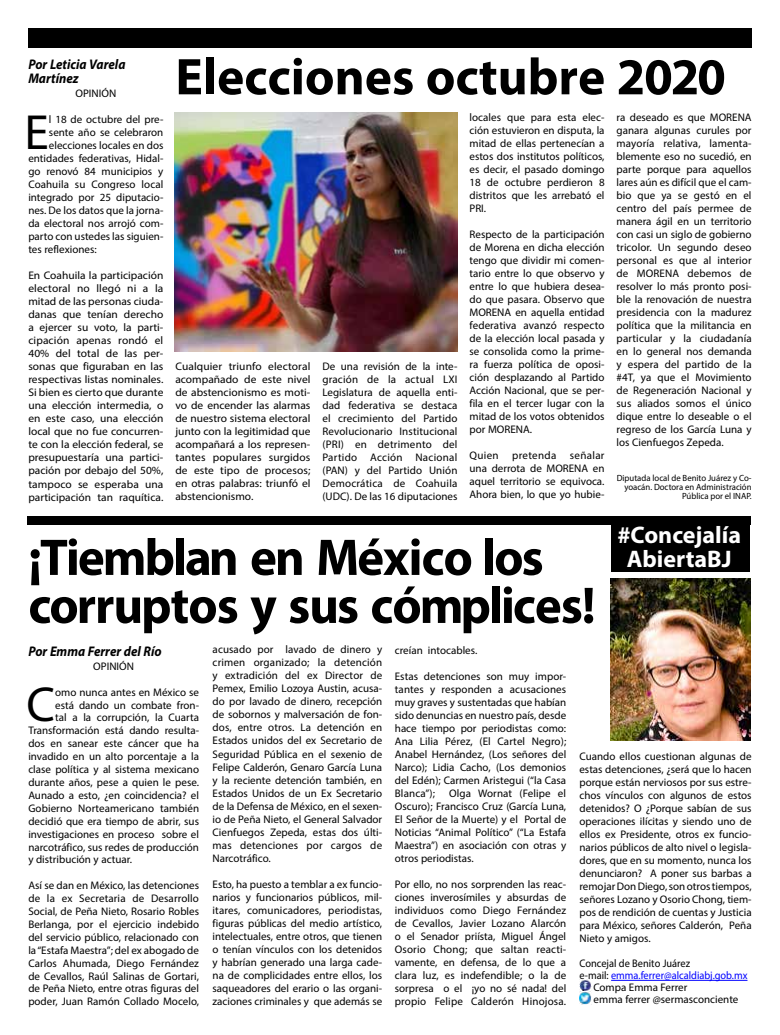
<style>
.page{position:relative;width:780px;height:1035px;background:#fff}
.page>*{position:absolute;margin:0;border:0;box-sizing:border-box;transform-origin:0 0}
.t1{font:700 52px/48px "Myriad Pro";letter-spacing:-.04em;color:#000}
.t2{font:700 52px "Myriad Pro";color:#000}
.t3{font:49.6px "Myriad Pro";color:#000}
.t4{font:49.3px "Myriad Pro";color:#000}
.t5{font:700 24px/24px "Myriad Pro";color:#fff;text-align:center}
.t6{font:italic 700 14px/14px "Myriad Pro";color:#000;scale:.92 1}
.t7{font:11px/13px "Myriad Pro";color:#000;text-align:justify}
.t8{font:11px/13px "Myriad Pro";color:#000;text-align:justify;scale:1.04 1}
.t9{font:11px/12px "Myriad Pro";color:#000;scale:.94 1}
.t10{font:9px/9px "Myriad Pro";color:#000;text-align:right}
.s1{color:#00f}
.s2{font-weight:700}
</style>
<div class="page">
<hr style="left:611px;top:980px;width:136px;height:1px;background:#00f">
<div style="left:27px;top:516px;width:723px;height:9px;background:#000"></div>
<div style="left:611px;top:516px;width:139px;height:56px;background:#000"></div>
<svg style="left:579px;top:979px;width:12px;height:25px"></svg>
<img style="left:610px;top:578px;width:140px;height:162px">
<div style="left:28px;top:28px;width:723px;height:20px;background:#000"></div>
<img style="left:174px;top:113px;width:283px;height:238px">
<p class="t6" style="left:28px;top:59px;width:107px">Por Leticia Varela<br>Martínez</p>
<p class="t7" style="left:75px;top:87px;width:42px">OPINIÓN</p>
<h2 class="t3" style="left:25px;top:108px;width:26px">E</h2>
<p class="t7" style="left:49px;top:113px;width:116px">l 18 de octubre del pre-</p>
<p class="t7" style="left:49px;top:126px;width:116px">sente año se celebraron</p>
<p class="t7" style="left:49px;top:139px;width:116px">elecciones locales en dos</p>
<p class="t7" style="left:28px;top:152px;width:136px">entidades federativas, Hidal-</p>
<p class="t7" style="left:28px;top:165px;width:136px">go renovó 84 municipios y</p>
<p class="t7" style="left:28px;top:179px;width:136px">Coahuila su Congreso local</p>
<p class="t7" style="left:28px;top:192px;width:136px">integrado por 25 diputacio-</p>
<p class="t7" style="left:28px;top:205px;width:136px">nes. De los datos que la jorna-</p>
<p class="t7" style="left:28px;top:218px;width:136px">da electoral nos arrojó com-</p>
<p class="t7" style="left:28px;top:231px;width:136px">parto con ustedes las siguien-</p>
<p class="t7" style="left:28px;top:244px;width:70px">tes reflexiones:</p>
<p class="t8" style="left:28px;top:269px;width:131px">En Coahuila la participación electoral no llegó ni a la mitad de las personas ciuda&shy;danas que tenían derecho a ejercer su voto, la parti&shy;cipación apenas rondó el 40% del total de las per&shy;sonas que figuraban en las respectivas listas nominales.<br>Si bien es cierto que durante una elección intermedia, o en este caso, una elección local que no fue concurren&shy;te con la elección federal, se presupuestaría una partici&shy;pación por debajo del 50%, tampoco se esperaba una participación tan raquítica.</p>
<h1 class="t2" style="left:175px;top:55px;width:552px">Elecciones octubre 2020</h1>
<p class="t8" style="left:175px;top:360px;width:131px">Cualquier triunfo electoral acompañado de este nivel de abstencionismo es moti&shy;vo de encender las alarmas de nuestro sistema electoral junto con la legitimidad que acompañará a los represen&shy;tantes populares surgidos de este tipo de procesos; en otras palabras: triunfó el abstencionismo.</p>
<p class="t7" style="left:322px;top:360px;width:137px">De una revisión de la inte&shy;gración de la actual LXI Legislatura de aquella enti&shy;dad federativa se destaca el crecimiento del Partido Revolucionario Institucional (PRI) en detrimento del Partido Acción Nacional (PAN) y del Partido Unión Democrática de Coahuila (UDC). De las 16 diputaciones</p>
<p class="t7" style="left:469px;top:111px;width:137px">locales que para esta elec&shy;ción estuvieron en disputa, la mitad de ellas pertenecían a estos dos institutos políticos, es decir, el pasado domingo 18 de octubre perdieron 8 distritos que les arrebató el PRI.</p>
<p class="t7" style="left:469px;top:228px;width:136px">Respecto de la participación de Morena en dicha elección tengo que dividir mi comen&shy;tario entre lo que observo y entre lo que hubiera desea&shy;do que pasara. Observo que MORENA en aquella entidad federativa avanzó respecto de la elección local pasada y se consolida como la prime&shy;ra fuerza política de oposi&shy;ción desplazando al Partido Acción Nacional, que se per&shy;fila en el tercer lugar con la mitad de los votos obtenidos por MORENA.</p>
<p class="t7" style="left:469px;top:449px;width:136px">Quien pretenda señalar una derrota de MORENA en aquel territorio se equivoca.<br>Ahora bien, lo que yo hubie-</p>
<p class="t7" style="left:616px;top:111px;width:137px">ra deseado es que MORENA ganara algunas curules por mayoría relativa, lamenta&shy;blemente eso no sucedió, en parte porque para aquellos lares aún es difícil que el cam&shy;bio que ya se gestó en el centro del país permee de manera ágil en un territorio con casi un siglo de gobierno tricolor. Un segundo deseo personal es que al interior de MORENA debemos de resolver lo más pronto posi&shy;ble la renovación de nuestra presidencia con la madurez política que la militancia en particular y la ciudadanía en lo general nos demanda y espera del partido de la #4T, ya que el Movimiento de Regeneración Nacional y sus aliados somos el único dique entre lo deseable o el regreso de los García Luna y los Cienfuegos Zepeda.</p>
<p class="t10" style="left:616px;top:474px;width:136px">Diputada local de Benito Juárez y Co&shy;yoacán. Doctora en Administración<br>Pública por el INAP.</p>
<h3 class="t5" style="left:617px;top:525px;width:125px">#Concejalía<br>AbiertaBJ</h3>
<h1 class="t1" style="left:28px;top:538px;width:568px">¡Tiemblan en México los corruptos y sus cómplices!</h1>
<p class="t6" style="left:28px;top:645px;width:146px">Por Emma Ferrer del Río</p>
<p class="t7" style="left:93px;top:660px;width:42px">OPINIÓN</p>
<h3 class="t4" style="left:27px;top:680px;width:30px">C</h3>
<p class="t7" style="left:55px;top:686px;width:145px">omo nunca antes en México se</p>
<p class="t7" style="left:212px;top:643px;width:171px">acusado por lavado de dinero y crimen organizado; la detención y extradición del ex Director de Pemex, Emilio Lozoya Austin, acusa&shy;do por lavado de dinero, recepción de sobornos y malversación de fon&shy;dos, entre otros. La detención en Estados unidos del ex Secretario de Seguridad Pública en el sexenio de Felipe Calderón, Genaro García Luna y la reciente detención también, en Estados Unidos de un Ex Secretario de la Defensa de México, en el sexen&shy;io de Peña Nieto, el General Salvador Cienfuegos Zepeda, estas dos últi&shy;mas detenciones por cargos de Narcotráfico.</p>
<p class="t7" style="left:212px;top:877px;width:171px">Esto, ha puesto a temblar a ex funcio&shy;narios y funcionarios públicos, mil&shy;itares, comunicadores, periodistas, figuras públicas del medio artístico, intelectuales, entre otros, que tienen o tenían vínculos con los detenidos y habrían generado una larga cade&shy;na de complicidades entre ellos, los saqueadores del erario o las organi&shy;zaciones criminales y que además se</p>
<p class="t7" style="left:395px;top:643px;width:84px">creían intocables.</p>
<p class="t7" style="left:395px;top:669px;width:173px">Estas detenciones son muy impor&shy;tantes y responden a acusaciones muy graves y sustentadas que habían sido denuncias en nuestro país, desde hace tiempo por periodistas como:<br>Ana Lilia Pérez, (El Cartel Negro); Anabel Hernández, (Los señores del Narco); Lidia Cacho, (Los demonios del Edén); Carmen Aristegui (“la Casa Blanca”);</p>
<p class="t7" style="left:55px;top:698px;width:145px">está dando un combate fron-</p>
<p class="t7" style="left:55px;top:711px;width:145px">tal a la corrupción, la Cuarta</p>
<p class="t7" style="left:28px;top:724px;width:172px">Transformación está dando resulta-</p>
<p class="t7" style="left:28px;top:737px;width:172px">dos en sanear este cáncer que ha</p>
<p class="t7" style="left:28px;top:750px;width:172px">invadido en un alto porcentaje a la</p>
<p class="t7" style="left:28px;top:763px;width:172px">clase política y al sistema mexicano</p>
<p class="t7" style="left:28px;top:776px;width:172px">durante años, pese a quien le pese.</p>
<p class="t7" style="left:28px;top:789px;width:172px">Aunado a esto, ¿en coincidencia? el</p>
<p class="t7" style="left:28px;top:802px;width:172px">Gobierno Norteamericano también</p>
<p class="t7" style="left:28px;top:815px;width:172px">decidió que era tiempo de abrir, sus</p>
<p class="t7" style="left:28px;top:827px;width:172px">investigaciones en proceso sobre el</p>
<p class="t7" style="left:28px;top:840px;width:172px">narcotráfico, sus redes de producción</p>
<p class="t7" style="left:28px;top:853px;width:105px">y distribución y actuar.</p>
<p class="t7" style="left:28px;top:879px;width:172px">Así se dan en México, las detenciones de la ex Secretaria de Desarrollo Social, de Peña Nieto, Rosario Robles Berlanga, por el ejercicio indebido del servicio público, relacionado con la “Estafa Maestra”; del ex abogado de Carlos Ahumada, Diego Fernández de Cevallos, Raúl Salinas de Gortari, de Peña Nieto, entre otras figuras del poder, Juan Ramón Collado Mocelo,</p>
<p class="t7" style="left:579px;top:750px;width:174px">Cuando ellos cuestionan algunas de estas detenciones, ¿será que lo hacen porque están nerviosos por sus estre&shy;chos vínculos con algunos de estos detenidos? O ¿Porque sabían de sus operaciones ilícitas y siendo uno de ellos ex Presidente, otros ex funcio&shy;narios públicos de alto nivel o legisla&shy;dores, que en su momento, nunca los denunciaron? A poner sus barbas a remojar Don Diego, son otros tiempos, señores Lozano y Osorio Chong, tiem&shy;pos de rendición de cuentas y Justicia para México, señores Calderón, Peña Nieto y amigos.</p>
<p class="t9" style="left:579px;top:958px;width:180px">Concejal de Benito Juárez<br>e-mail: <span class="s1">emma.ferrer@alcaldiabj.gob.mx </span><span class="s2">f</span> Compa Emma Ferrer<br><span class="s2">t</span> emma ferrer @sermasconciente</p>
<p class="t7" style="left:395px;top:786px;width:173px;text-indent:54px">Olga Wornat (Felipe el Oscuro); Francisco Cruz (García Luna, El Señor de la Muerte) y el Portal de Noticias “Animal Político” (“La Estafa Maestra”) en asociación con otras y otros periodistas.</p>
<p class="t7" style="left:395px;top:877px;width:173px">Por ello, no nos sorprenden las reac&shy;ciones inverosímiles y absurdas de individuos como Diego Fernández de Cevallos, Javier Lozano Alarcón o el Senador priísta, Miguel Ángel Osorio Chong; que saltan reacti&shy;vamente, en defensa, de lo que a clara luz, es indefendible; o la de sorpresa o el ¡yo no sé nada! del propio Felipe Calderón Hinojosa.</p>
</div>
